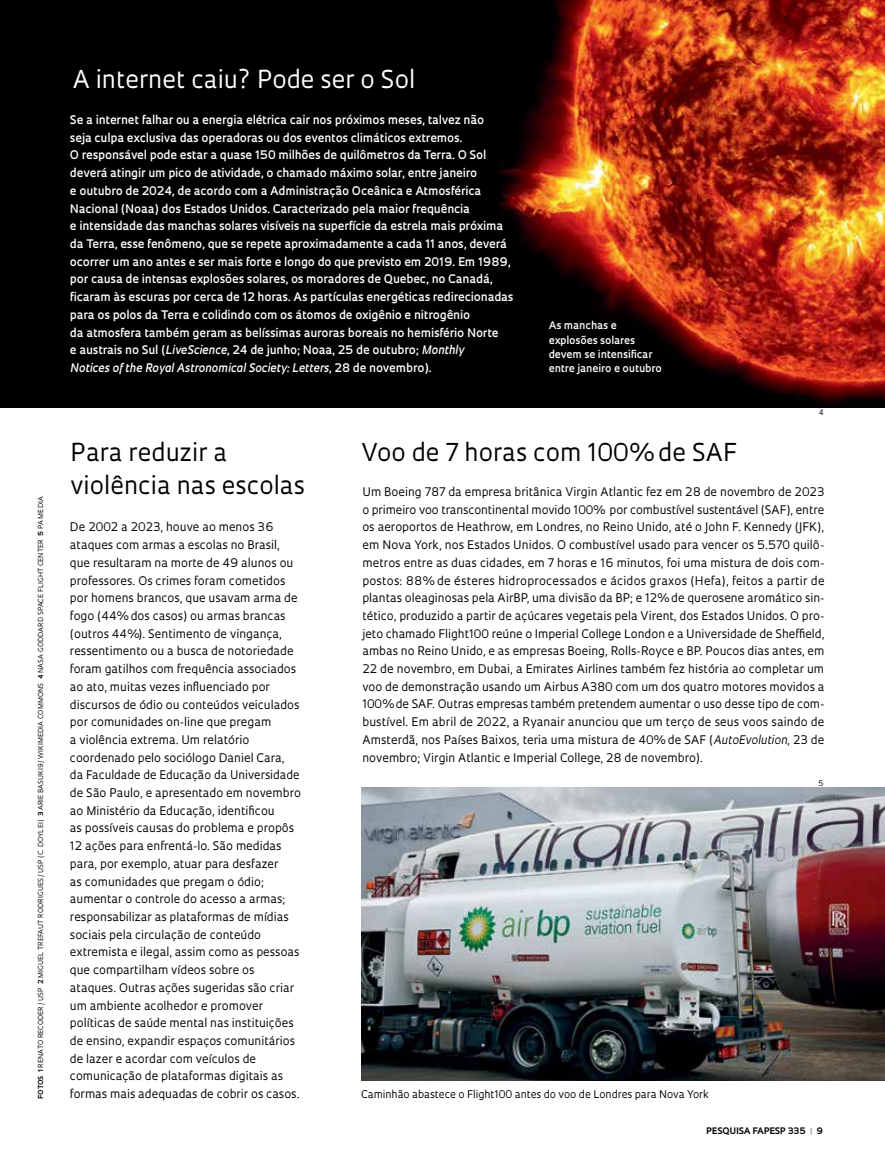
<style>
.page{position:relative;width:885px;height:1169px;background:#fff}
.page>*{position:absolute;margin:0;border:0;box-sizing:border-box;transform-origin:0 0}
.t1{font:24px/33px "Oculum";color:#000}
.t2{font:24px "Oculum";color:#fff}
.t3{font:11.55px/17.7px "Oculum";color:#000}
.t4{font:600 11.55px/17.7px "Oculum";color:#fff}
.t5{font:600 10.35px/14.1px "Oculum";color:#fff}
.t6{font:10.35px "Oculum";letter-spacing:-.005em;color:#000}
.t7{font:700 8.7px "Oculum";letter-spacing:.005em;color:#000}
.t8{font:7.35px "Oculum";color:#000}
.t9{font:6.75px "Oculum";letter-spacing:.015em;color:#000}
.s1{font-weight:700}
.s2{font-style:italic}
.s3{color:#939598}
</style>
<div class="page">
<img style="left:0;top:0;width:885px;height:407px">
<img style="left:361px;top:787px;width:524px;height:293px">
<p class="t9" style="left:36px;top:1098px;width:604px;rotate:-90deg"><span class="s1">FOTOS 1</span> RENATO RECODER/USP <span class="s1">2</span> MIGUEL TREFAUT RODRIGUES /USP (C. DOYLEI) <span class="s1">3</span> ARIE BASUKI9/WIKIMEDIA COMMONS <span class="s1">4</span> NASA GODDARD SPACE FLIGHT CENTER <span class="s1">5</span> PA MEDIA</p>
<h1 class="t2" style="left:73px;top:63px;width:344px">A internet caiu? Pode ser o Sol</h1>
<p class="t4" style="left:70px;top:110px;width:445px">Se a internet falhar ou a energia elétrica cair nos próximos meses, talvez não<br>seja culpa exclusiva das operadoras ou dos eventos climáticos extremos.<br>O responsável pode estar a quase 150 milhões de quilômetros da Terra. O Sol deverá atingir um pico de atividade, o chamado máximo solar, entre janeiro<br>e outubro de 2024, de acordo com a Administração Oceânica e Atmosférica Nacional (Noaa) dos Estados Unidos. Caracterizado pela maior frequência<br>e intensidade das manchas solares visíveis na superfície da estrela mais próxima da Terra, esse fenômeno, que se repete aproximadamente a cada 11 anos, deverá ocorrer um ano antes e ser mais forte e longo do que previsto em 2019. Em 1989, por causa de intensas explosões solares, os moradores de Quebec, no Canadá, ficaram às escuras por cerca de 12 horas. As partículas energéticas redirecionadas para os polos da Terra e colidindo com os átomos de oxigênio e nitrogênio<br>da atmosfera também geram as belíssimas auroras boreais no hemisfério Norte<br>e austrais no Sul (<span class="s2">LiveScience</span>, 24 de junho; Noaa, 25 de outubro; <span class="s2">Monthly<br>Notices of the Royal Astronomical Society: Letters</span>, 28 de novembro).</p>
<p class="t5" style="left:549px;top:318px;width:115px">As manchas e explosões solares devem se intensificar entre janeiro e outubro</p>
<p class="t8" style="left:819px;top:407px;width:6px">4</p>
<h1 class="t1" style="left:71px;top:434px;width:236px">Para reduzir a violência nas escolas</h1>
<h1 class="t1" style="left:361px;top:434px;width:377px">Voo de 7 horas com 100% de SAF</h1>
<p class="t3" style="left:362px;top:482px;width:464px;text-align:justify">Um Boeing 787 da empresa britânica Virgin Atlantic fez em 28 de novembro de 2023 o primeiro voo transcontinental movido 100% por combustível sustentável (SAF), entre os aeroportos de Heathrow, em Londres, no Reino Unido, até o John F. Kennedy (JFK), em Nova York, nos Estados Unidos. O combustível usado para vencer os 5.570 quilô&shy;metros entre as duas cidades, em 7 horas e 16 minutos, foi uma mistura de dois com&shy;postos: 88% de ésteres hidroprocessados e ácidos graxos (Hefa), feitos a partir de plantas oleaginosas pela AirBP, uma divisão da BP; e 12% de querosene aromático sin&shy;tético, produzido a partir de açúcares vegetais pela Virent, dos Estados Unidos. O pro&shy;jeto chamado Flight100 reúne o Imperial College London e a Universidade de Sheffield, ambas no Reino Unido, e as empresas Boeing, Rolls-Royce e BP. Poucos dias antes, em 22 de novembro, em Dubai, a Emirates Airlines também fez história ao completar um voo de demonstração usando um Airbus A380 com um dos quatro motores movidos a 100% de SAF. Outras empresas também pretendem aumentar o uso desse tipo de com&shy;bustível. Em abril de 2022, a Ryanair anunciou que um terço de seus voos saindo de Amsterdã, nos Países Baixos, teria uma mistura de 40% de SAF (<span class="s2">AutoEvolution</span>, 23 de novembro; Virgin Atlantic e Imperial College, 28 de novembro).</p>
<p class="t3" style="left:70px;top:518px;width:232px">De 2002 a 2023, houve ao menos 36 ataques com armas a escolas no Brasil, que resultaram na morte de 49 alunos ou professores. Os crimes foram cometidos por homens brancos, que usavam arma de fogo (44% dos casos) ou armas brancas (outros 44%). Sentimento de vingança, ressentimento ou a busca de notoriedade foram gatilhos com frequência associados ao ato, muitas vezes influenciado por discursos de ódio ou conteúdos veiculados por comunidades on-line que pregam<br>a violência extrema. Um relatório coordenado pelo sociólogo Daniel Cara,<br>da Faculdade de Educação da Universidade de São Paulo, e apresentado em novembro ao Ministério da Educação, identificou<br>as possíveis causas do problema e propôs 12 ações para enfrentá-lo. São medidas para, por exemplo, atuar para desfazer<br>as comunidades que pregam o ódio; aumentar o controle do acesso a armas; responsabilizar as plataformas de mídias sociais pela circulação de conteúdo extremista e ilegal, assim como as pessoas que compartilham vídeos sobre os ataques. Outras ações sugeridas são criar um ambiente acolhedor e promover políticas de saúde mental nas instituições de ensino, expandir espaços comunitários de lazer e acordar com veículos de comunicação de plataformas digitais as formas mais adequadas de cobrir os casos.</p>
<p class="t8" style="left:819px;top:778px;width:7px">5</p>
<p class="t6" style="left:361px;top:1087px;width:349px">Caminhão abastece o Flight100 antes do voo de Londres para Nova York</p>
<p class="t7" style="left:706px;top:1124px;width:118px">PESQUISA FAPESP 335 <span class="s3">|</span> 9</p>
</div>
